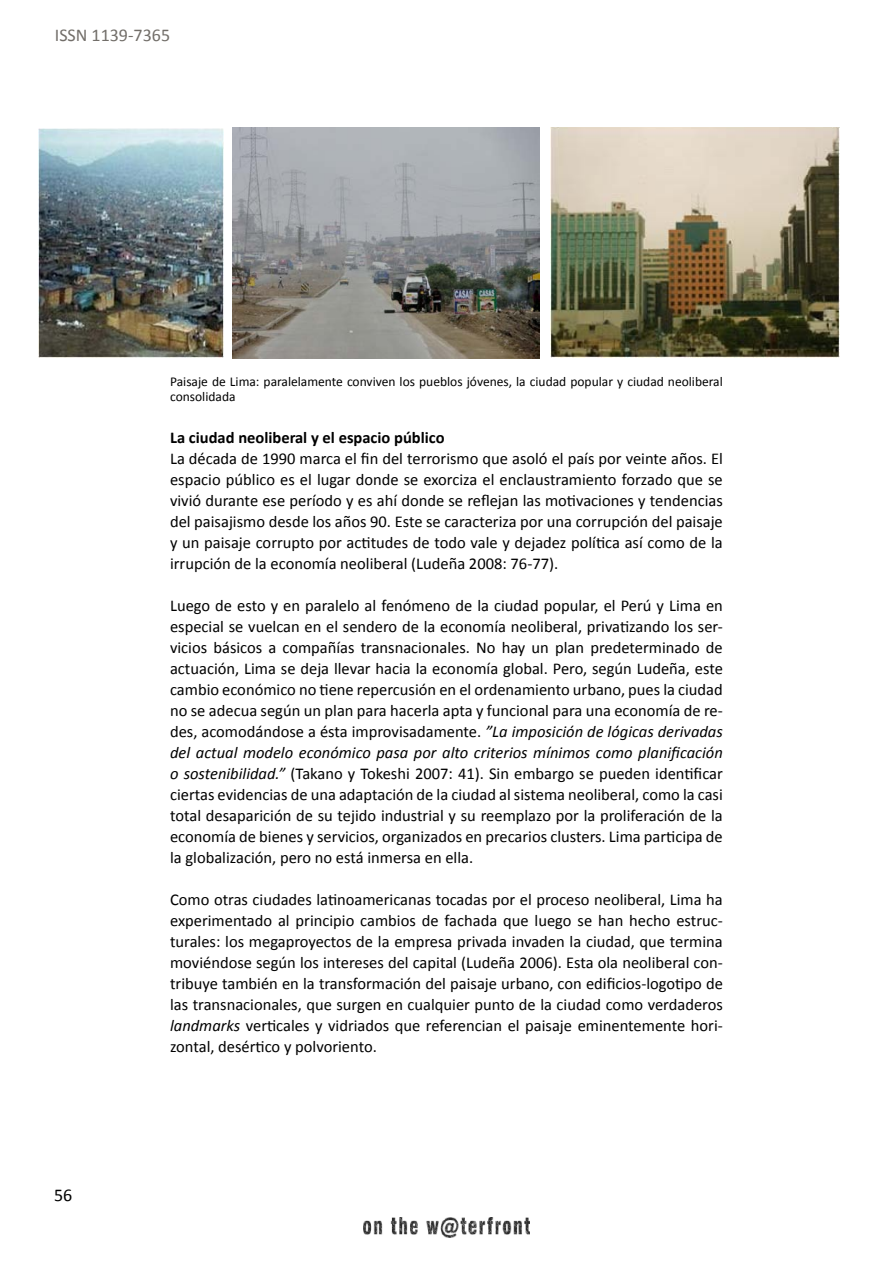
<style>
.page{position:relative;width:893px;height:1263px;background:#fff}
.page>*{position:absolute;margin:0;border:0;box-sizing:border-box;transform-origin:0 0}
.t1{font:18px "Calibri";color:#726e69}
.t2{font:18px "Calibri";color:#000}
.t3{font:16.5px/21px "Calibri";color:#000;text-align:justify}
.t4{font:700 16.5px "Calibri";color:#000}
.t5{font:13.5px/15px "Calibri";color:#000}
.s1{font-style:italic}
</style>
<div class="page">
<img style="left:363px;top:1218px;width:166px;height:19px">
<img style="left:232px;top:128px;width:308px;height:230px">
<img style="left:38px;top:128px;width:185px;height:230px">
<img style="left:551px;top:128px;width:289px;height:229px">
<p class="t1" style="left:55px;top:24px;width:117px">ISSN 1139-7365</p>
<p class="t2" style="left:54px;top:1184px;width:20px">56</p>
<p class="t5" style="left:170px;top:374px;width:554px">Paisaje de Lima: paralelamente conviven los pueblos jóvenes, la ciudad popular y ciudad neoliberal consolidada</p>
<p class="t4" style="left:170px;top:427px;width:276px">La ciudad neoliberal y el espacio público</p>
<p class="t3" style="left:170px;top:448px;width:554px">La década de 1990 marca el fin del terrorismo que asoló el país por veinte años. El espacio público es el lugar donde se exorciza el enclaustramiento forzado que se vivió durante ese período y es ahí donde se reflejan las motivaciones y tendencias del paisajismo desde los años 90. Este se caracteriza por una corrupción del paisaje y un paisaje corrupto por actitudes de todo vale y dejadez política así como de la irrupción de la economía neoliberal (Ludeña 2008: 76-77).</p>
<p class="t3" style="left:170px;top:595px;width:554px">Luego de esto y en paralelo al fenómeno de la ciudad popular, el Perú y Lima en especial se vuelcan en el sendero de la economía neoliberal, privatizando los ser&shy;vicios básicos a compañías transnacionales. No hay un plan predeterminado de actuación, Lima se deja llevar hacia la economía global. Pero, según Ludeña, este cambio económico no tiene repercusión en el ordenamiento urbano, pues la ciudad no se adecua según un plan para hacerla apta y funcional para una economía de re&shy;des, acomodándose a ésta improvisadamente. <span class="s1">”La imposición de lógicas derivadas del actual modelo económico pasa por alto criterios mínimos como planificación o sostenibilidad.”</span> (Takano y Tokeshi 2007: 41). Sin embargo se pueden identificar ciertas evidencias de una adaptación de la ciudad al sistema neoliberal, como la casi total desaparición de su tejido industrial y su reemplazo por la proliferación de la economía de bienes y servicios, organizados en precarios clusters. Lima participa de la globalización, pero no está inmersa en ella.</p>
<p class="t3" style="left:170px;top:889px;width:554px">Como otras ciudades latinoamericanas tocadas por el proceso neoliberal, Lima ha experimentado al principio cambios de fachada que luego se han hecho estruc&shy;turales: los megaproyectos de la empresa privada invaden la ciudad, que termina moviéndose según los intereses del capital (Ludeña 2006). Esta ola neoliberal con&shy;tribuye también en la transformación del paisaje urbano, con edificios-logotipo de las transnacionales, que surgen en cualquier punto de la ciudad como verdaderos <span class="s1">landmarks</span> verticales y vidriados que referencian el paisaje eminentemente hori&shy;zontal, desértico y polvoriento.</p>
</div>
